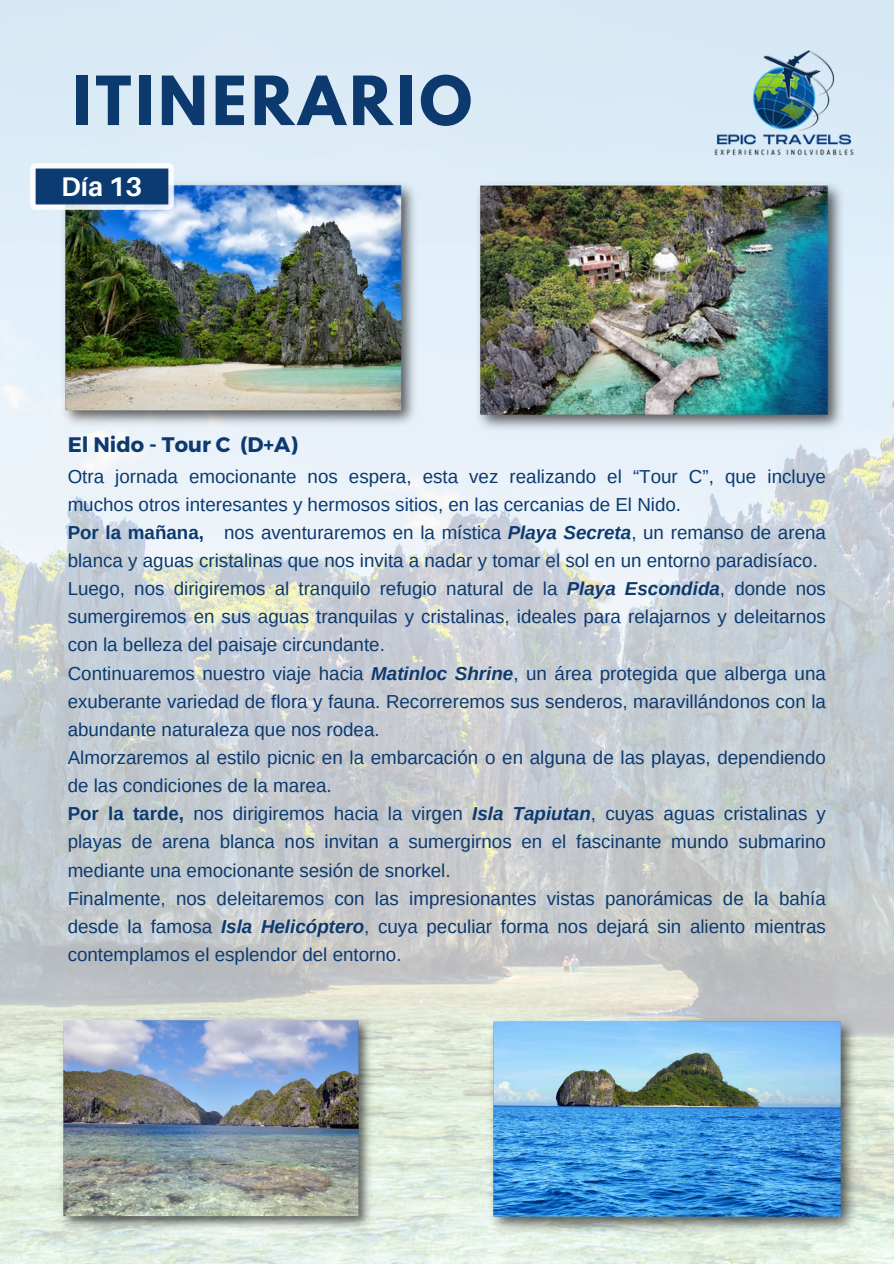
<style>
.page{position:relative;width:894px;height:1264px;background:#fff}
.page>*{position:absolute;margin:0;border:0;box-sizing:border-box;transform-origin:0 0}
.t1{font:700 60px "League Spartan";letter-spacing:.07em;color:#0c3a6f}
.t2{font:700 27px "Aileron";color:#fff}
.t3{font:700 21px "Montserrat";color:#0c3a6f}
.t4{font:18.75px/28.2px "Arimo";color:#0c3a6f;text-align:justify}
.s1{font-weight:700}
.s2{font-weight:700;font-style:italic}
</style>
<div class="page">
<img style="left:0;top:0;width:893px;height:1263px">
<img style="left:674px;top:0;width:219px;height:218px">
<img style="left:477px;top:177px;width:366px;height:260px">
<img style="left:48px;top:177px;width:381px;height:254px">
<img style="left:477px;top:1012px;width:383px;height:222px">
<img style="left:48px;top:1012px;width:334px;height:222px">
<img style="left:24px;top:164px;width:158px;height:46px">
<p class="t1" style="left:73px;top:71px;width:400px">ITINERARIO</p>
<p class="t2" style="left:61px;top:170px;width:83px">Día 13</p>
<p class="t3" style="left:68px;top:431px;width:232px">El Nido - Tour C (D+A)</p>
<h2 class="t4" style="left:68px;top:462px;width:759px">Otra jornada emocionante nos espera, esta vez realizando el “Tour C”, que incluye muchos otros interesantes y hermosos sitios, en las cercanias de El Nido.</h2>
<p class="t4" style="left:68px;top:518px;width:759px"><span class="s1">Por la mañana,</span> nos aventuraremos en la mística <span class="s2">Playa Secreta</span>, un remanso de arena blanca y aguas cristalinas que nos invita a nadar y tomar el sol en un entorno paradisíaco.</p>
<p class="t4" style="left:68px;top:574px;width:759px">Luego, nos dirigiremos al tranquilo refugio natural de la <span class="s2">Playa Escondida</span>, donde nos sumergiremos en sus aguas tranquilas y cristalinas, ideales para relajarnos y deleitarnos con la belleza del paisaje circundante.</p>
<h3 class="t4" style="left:68px;top:659px;width:759px">Continuaremos nuestro viaje hacia <span class="s2">Matinloc Shrine</span>, un área protegida que alberga una exuberante variedad de flora y fauna. Recorreremos sus senderos, maravillándonos con la abundante naturaleza que nos rodea.</h3>
<p class="t4" style="left:68px;top:743px;width:759px">Almorzaremos al estilo picnic en la embarcación o en alguna de las playas, dependiendo de las condiciones de la marea.</p>
<p class="t4" style="left:68px;top:799px;width:759px"><span class="s1">Por la tarde,</span> nos dirigiremos hacia la virgen <span class="s2">Isla Tapiutan</span>, cuyas aguas cristalinas y playas de arena blanca nos invitan a sumergirnos en el fascinante mundo submarino mediante una emocionante sesión de snorkel.</p>
<p class="t4" style="left:68px;top:884px;width:759px">Finalmente, nos deleitaremos con las impresionantes vistas panorámicas de la bahía desde la famosa <span class="s2">Isla Helicóptero</span>, cuya peculiar forma nos dejará sin aliento mientras contemplamos el esplendor del entorno.</p>
</div>
